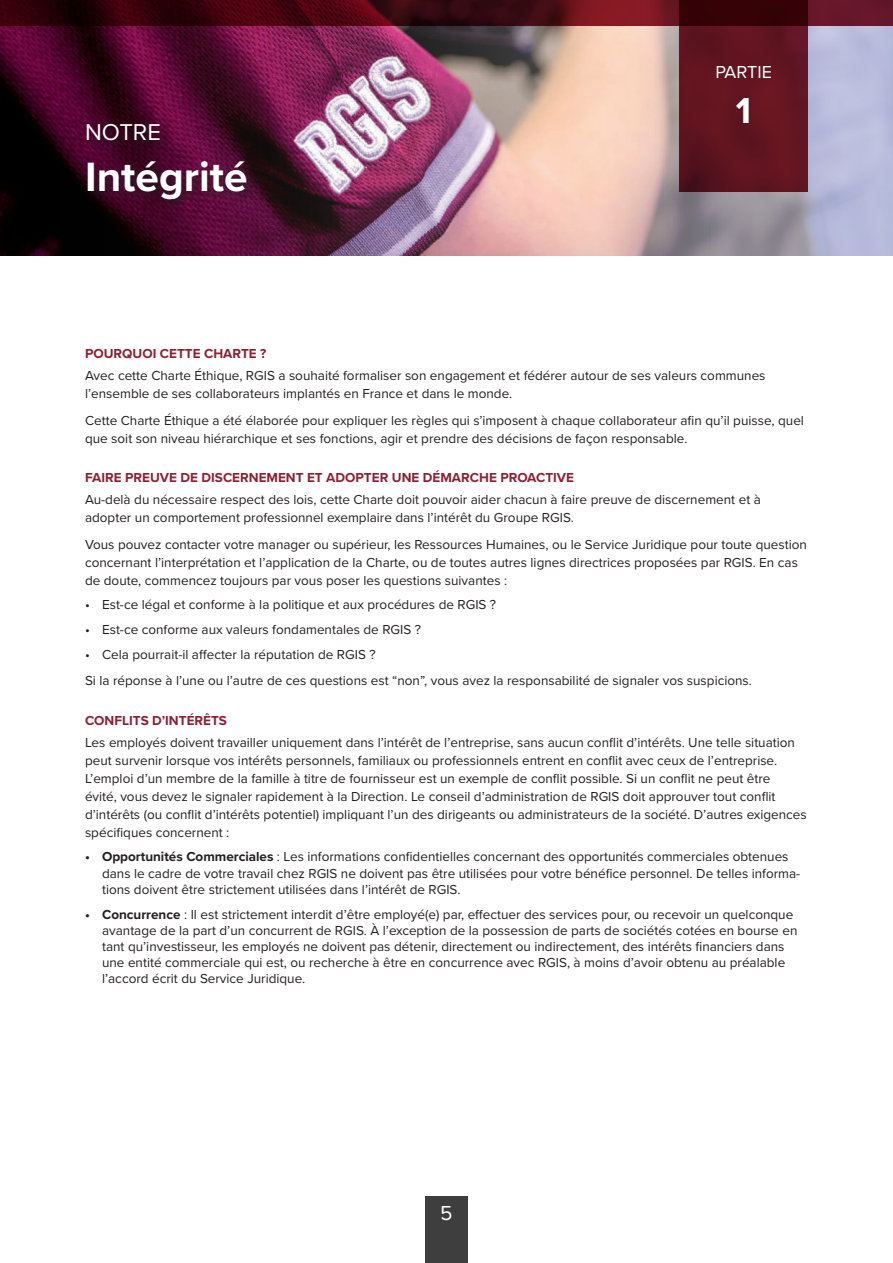
<style>
.page{position:relative;width:893px;height:1263px;background:#fff}
.page>*{position:absolute;margin:0;border:0;box-sizing:border-box;transform-origin:0 0}
.t1{font:700 42.45px "Proxima Nova";color:#fff}
.t2{font:700 37.5px "Proxima Nova";color:#fff}
.t3{font:23.7px "Proxima Nova";color:#fff}
.t4{font:21px "Proxima Nova";color:#fff}
.t5{font:18px "Proxima Nova";color:#fff}
.t6{font:13.5px/18px "Proxima Nova";color:#231f20}
.t7{font:700 13.5px "Proxima Nova";color:#8d2131}
.s1{font-weight:700}
</style>
<div class="page">
<div style="left:425px;top:1196px;width:43px;height:67px;background:#3e3e3f"></div>
<img style="left:0;top:26px;width:893px;height:229px">
<svg style="left:0;top:0;width:893px;height:26px;background:#480913"></svg>
<div style="left:82px;top:120px;width:177px;height:92px;background:#231f20;opacity:.75"></div>
<svg style="left:679px;top:0;width:129px;height:191px;background:#5a121c"></svg>
<h3 class="t3" style="left:85px;top:115px;width:77px">NOTRE</h3>
<h1 class="t1" style="left:85px;top:146px;width:164px">Intégrité</h1>
<h3 class="t5" style="left:715px;top:59px;width:58px">PARTIE</h3>
<h2 class="t2" style="left:736px;top:83px;width:17px">1</h2>
<p class="t7" style="left:85px;top:343px;width:183px">POURQUOI CETTE CHARTE ?</p>
<p class="t6" style="left:85px;top:366px;width:682px">Avec cette Charte Éthique, RGIS a souhaité formaliser son engagement et fédérer autour de ses valeurs communes l’ensemble de ses collaborateurs implantés en France et dans le monde.</p>
<p class="t6" style="left:85px;top:410px;width:720px">Cette Charte Éthique a été élaborée pour expliquer les règles qui s’imposent à chaque collaborateur afin qu’il puisse, quel que soit son niveau hiérarchique et ses fonctions, agir et prendre des décisions de façon responsable.</p>
<p class="t7" style="left:85px;top:467px;width:490px">FAIRE PREUVE DE DISCERNEMENT ET ADOPTER UNE DÉMARCHE PROACTIVE</p>
<p class="t6" style="left:85px;top:490px;width:677px">Au-delà du nécessaire respect des lois, cette Charte doit pouvoir aider chacun à faire preuve de discernement et à adopter un comportement professionnel exemplaire dans l’intérêt du Groupe RGIS.</p>
<p class="t6" style="left:85px;top:534px;width:723px">Vous pouvez contacter votre manager ou supérieur, les Ressources Humaines, ou le Service Juridique pour toute question concernant l’interprétation et l’application de la Charte, ou de toutes autres lignes directrices proposées par RGIS. En cas de doute, commencez toujours par vous poser les questions suivantes :</p>
<p class="t6" style="left:85px;top:595px;width:413px">• Est-ce légal et conforme à la politique et aux procédures de RGIS ?</p>
<p class="t6" style="left:85px;top:620px;width:338px">• Est-ce conforme aux valeurs fondamentales de RGIS ?</p>
<p class="t6" style="left:85px;top:640px;width:668px;line-height:26.5px">• Cela pourrait-il affecter la réputation de RGIS ?<br>Si la réponse à l’une ou l’autre de ces questions est “non”, vous avez la responsabilité de signaler vos suspicions.</p>
<p class="t7" style="left:85px;top:710px;width:143px">CONFLITS D’INTÉRÊTS</p>
<p class="t6" style="left:85px;top:733px;width:723px">Les employés doivent travailler uniquement dans l’intérêt de l’entreprise, sans aucun conflit d’intérêts. Une telle situation peut survenir lorsque vos intérêts personnels, familiaux ou professionnels entrent en conflit avec ceux de l’entreprise.<br>L’emploi d’un membre de la famille à titre de fournisseur est un exemple de conflit possible. Si un conflit ne peut être<br>évité, vous devez le signaler rapidement à la Direction. Le conseil d’administration de RGIS doit approuver tout conflit d’intérêts (ou conflit d’intérêts potentiel) impliquant l’un des dirigeants ou administrateurs de la société. D’autres exigences spécifiques concernent :</p>
<p class="t6" style="left:102px;top:848px;width:700px;line-height:16.2px;text-indent:-17px"><span class="s1">• Opportunités Commerciales</span> : Les informations confidentielles concernant des opportunités commerciales obtenues dans le cadre de votre travail chez RGIS ne doivent pas être utilisées pour votre bénéfice personnel. De telles informa&shy;tions doivent être strictement utilisées dans l’intérêt de RGIS.</p>
<p class="t6" style="left:102px;top:905px;width:697px;line-height:16.2px;text-indent:-17px"><span class="s1">• Concurrence</span> : Il est strictement interdit d’être employé(e) par, effectuer des services pour, ou recevoir un quelconque avantage de la part d’un concurrent de RGIS. À l’exception de la possession de parts de sociétés cotées en bourse en tant qu’investisseur, les employés ne doivent pas détenir, directement ou indirectement, des intérêts financiers dans une entité commerciale qui est, ou recherche à être en concurrence avec RGIS, à moins d’avoir obtenu au préalable l’accord écrit du Service Juridique.</p>
<h3 class="t4" style="left:440px;top:1198px;width:14px">5</h3>
</div>
